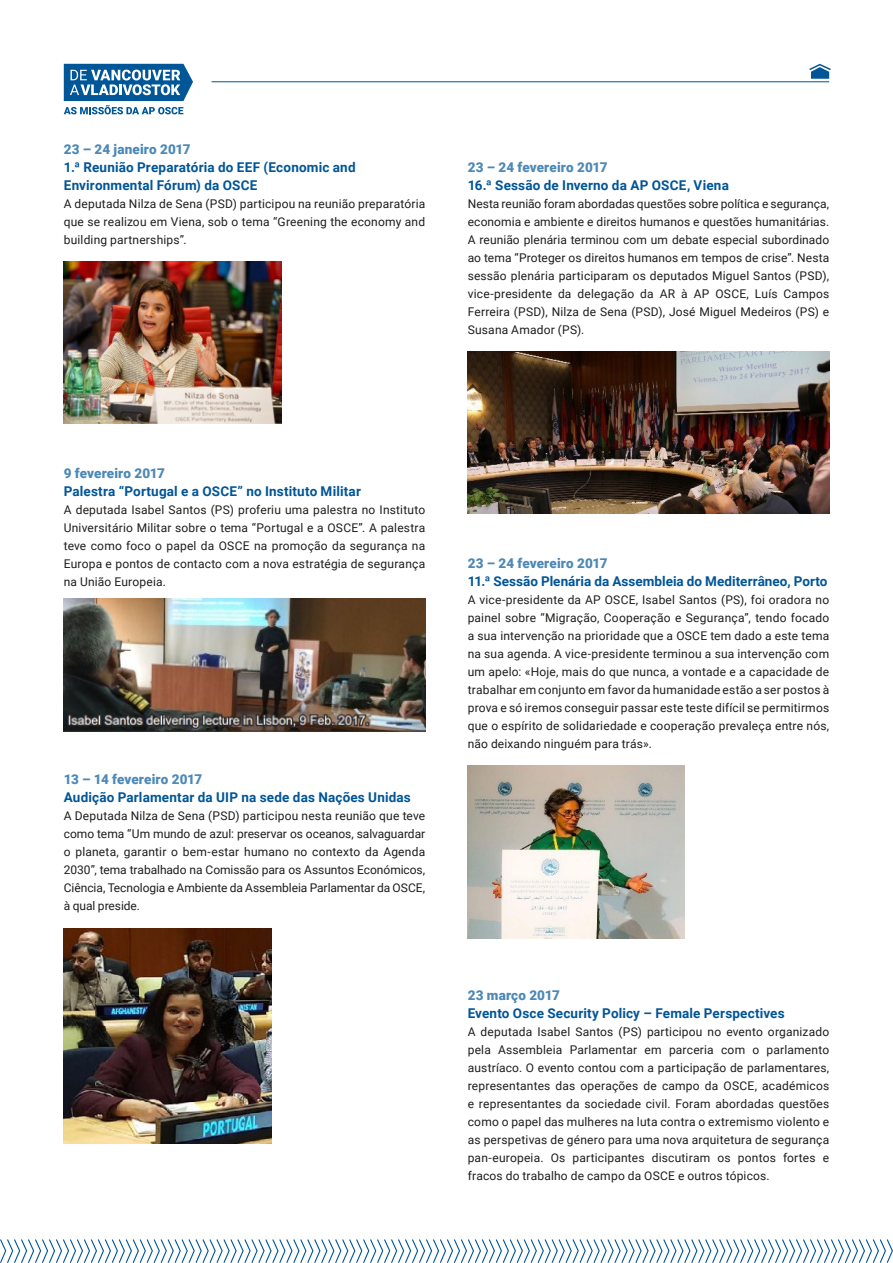
<style>
.page{position:relative;width:893px;height:1263px;background:#fff}
.page>*{position:absolute;margin:0;border:0;box-sizing:border-box;transform-origin:0 0}
.t1{font:700 13.5px/18px "Roboto";letter-spacing:.01em;color:#015597}
.t2{font:900 13.5px "Roboto";letter-spacing:.005em;color:#4d88b6}
.t3{font:12px/18px "Roboto";letter-spacing:.015em;color:#1d1d1b;text-align:justify}
</style>
<div class="page">
<svg style="left:0;top:1239px;width:893px;height:24px"></svg>
<img style="left:64px;top:261px;width:217px;height:163px">
<img style="left:64px;top:598px;width:361px;height:134px">
<img style="left:64px;top:929px;width:208px;height:215px">
<img style="left:468px;top:352px;width:361px;height:162px">
<img style="left:468px;top:766px;width:217px;height:173px">
<svg style="left:64px;top:64px;width:129px;height:50px"></svg>
<hr style="left:212px;top:81px;width:617px;height:1px;background:#015597">
<svg style="left:809px;top:63px;width:22px;height:16px"></svg>
<p class="t2" style="left:64px;top:140px;width:128px">23 – 24 janeiro 2017</p>
<p class="t1" style="left:64px;top:157px;width:293px">1.ª Reunião Preparatória do EEF (Economic and<br>Environmental Fórum) da OSCE</p>
<p class="t3" style="left:64px;top:194px;width:363px">A deputada Nilza de Sena (PSD) participou na reunião preparatória que se realizou em Viena, sob o tema “Greening the economy and building partnerships”.</p>
<p class="t2" style="left:468px;top:158px;width:141px">23 – 24 fevereiro 2017</p>
<p class="t1" style="left:468px;top:175px;width:263px">16.ª Sessão de Inverno da AP OSCE, Viena</p>
<p class="t3" style="left:468px;top:194px;width:363px">Nesta reunião foram abordadas questões sobre política e segurança, economia e ambiente e direitos humanos e questões humanitárias.<br>A reunião plenária terminou com um debate especial subordinado ao tema “Proteger os direitos humanos em tempos de crise”. Nesta sessão plenária participaram os deputados Miguel Santos (PSD), vice-presidente da delegação da AR à AP OSCE, Luís Campos Ferreira (PSD), Nilza de Sena (PSD), José Miguel Medeiros (PS) e Susana Amador (PS).</p>
<p class="t2" style="left:64px;top:464px;width:103px">9 fevereiro 2017</p>
<p class="t1" style="left:64px;top:481px;width:299px">Palestra “Portugal e a OSCE” no Instituto Militar</p>
<p class="t3" style="left:64px;top:500px;width:363px">A deputada Isabel Santos (PS) proferiu uma palestra no Instituto Universitário Militar sobre o tema “Portugal e a OSCE”. A palestra teve como foco o papel da OSCE na promoção da segurança na Europa e pontos de contacto com a nova estratégia de segurança na União Europeia.</p>
<p class="t2" style="left:64px;top:770px;width:140px">13 – 14 fevereiro 2017</p>
<p class="t1" style="left:64px;top:787px;width:349px">Audição Parlamentar da UIP na sede das Nações Unidas</p>
<p class="t3" style="left:64px;top:806px;width:363px">A Deputada Nilza de Sena (PSD) participou nesta reunião que teve como tema “Um mundo de azul: preservar os oceanos, salvaguardar o planeta, garantir o bem-estar humano no contexto da Agenda 2030”, tema trabalhado na Comissão para os Assuntos Económicos, Ciência, Tecnologia e Ambiente da Assembleia Parlamentar da OSCE, à qual preside.</p>
<p class="t2" style="left:468px;top:554px;width:141px">23 – 24 fevereiro 2017</p>
<p class="t1" style="left:468px;top:571px;width:361px">11.ª Sessão Plenária da Assembleia do Mediterrâneo, Porto</p>
<p class="t3" style="left:468px;top:590px;width:363px">A vice-presidente da AP OSCE, Isabel Santos (PS), foi oradora no painel sobre “Migração, Cooperação e Segurança”, tendo focado a sua intervenção na prioridade que a OSCE tem dado a este tema na sua agenda. A vice-presidente terminou a sua intervenção com um apelo: «Hoje, mais do que nunca, a vontade e a capacidade de trabalhar em conjunto em favor da humanidade estão a ser postos à prova e só iremos conseguir passar este teste difícil se permitirmos que o espírito de solidariedade e cooperação prevaleça entre nós, não deixando ninguém para trás».</p>
<p class="t2" style="left:468px;top:986px;width:94px">23 março 2017</p>
<p class="t1" style="left:468px;top:1003px;width:318px">Evento Osce Security Policy – Female Perspectives</p>
<p class="t3" style="left:468px;top:1022px;width:363px">A deputada Isabel Santos (PS) participou no evento organizado pela Assembleia Parlamentar em parceria com o parlamento austríaco. O evento contou com a participação de parlamentares, representantes das operações de campo da OSCE, académicos e representantes da sociedade civil. Foram abordadas questões como o papel das mulheres na luta contra o extremismo violento e as perspetivas de género para uma nova arquitetura de segurança pan-europeia. Os participantes discutiram os pontos fortes e fracos do trabalho de campo da OSCE e outros tópicos.</p>
</div>
